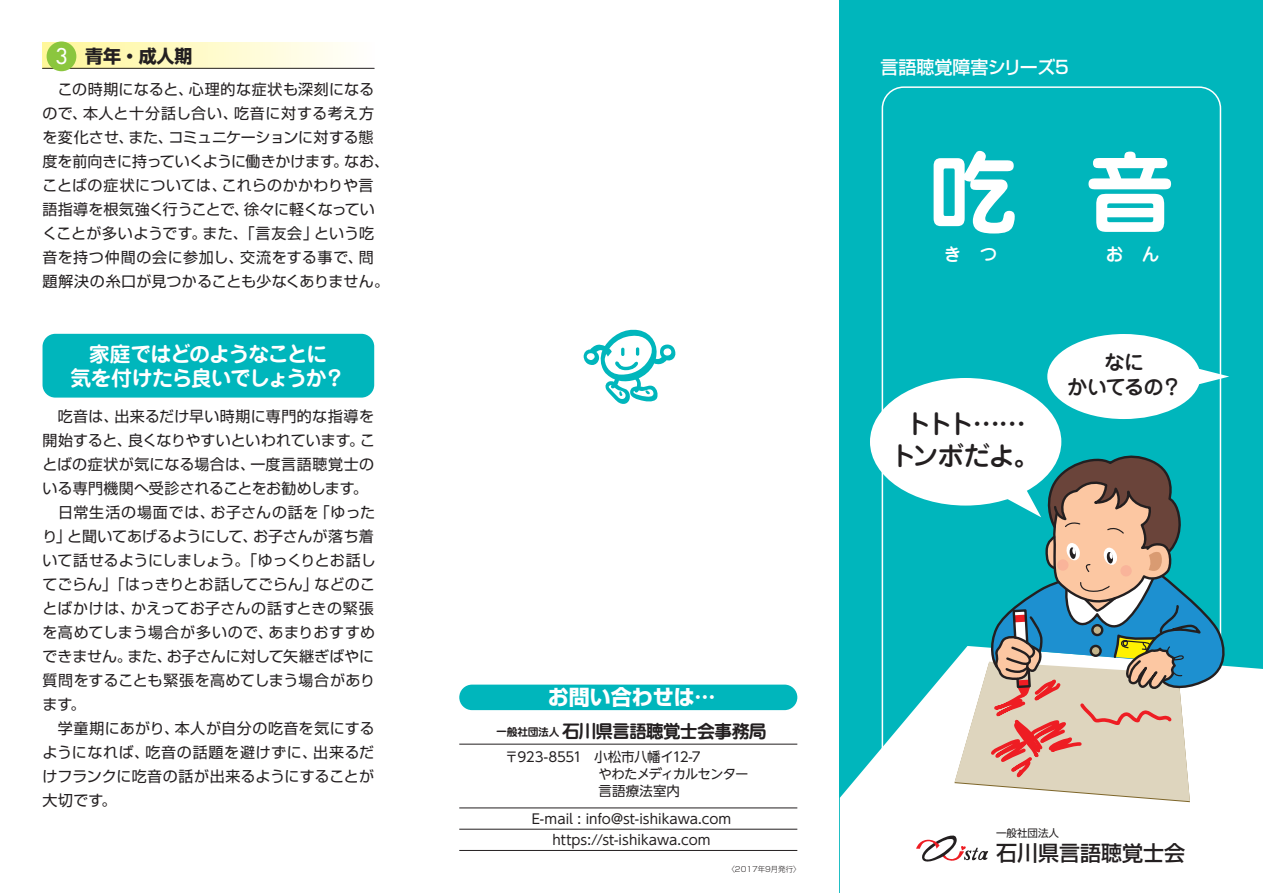
<style>
.page{position:relative;width:1263px;height:893px;background:#fff}
.page>*{position:absolute;margin:0;border:0;box-sizing:border-box;transform-origin:0 0}
.t1{font:700 90px "Jun 501 Pro";color:#fff}
.t2{font:500 27px/32.4px "Jun 34 Pro";letter-spacing:-.14em;color:#231f20;text-align:center}
.t3{font:700 21px/24px "Jun 501 Pro";letter-spacing:-.065em;color:#fff;text-align:center}
.t4{font:700 21px "Shin Go Pro";color:#fff}
.t5{font:500 21px "Shin Go Pro";color:#231f20}
.t6{font:500 21px/25.2px "Jun 34 Pro";letter-spacing:-.075em;color:#231f20;text-align:center}
.t7{font:21px "Futura";color:#fff}
.t8{font:700 18px "Jun 501 Pro";letter-spacing:-.055em;color:#231f20}
.t9{font:500 18px "Shin Go Pro";letter-spacing:-.01em;color:#fff}
.t10{font:700 18px "Shin Go Pro";color:#231f20}
.t11{font:15px/24px "Shin Go Pro";letter-spacing:.01em;color:#231f20}
.t12{font:15px "Shin Go Pro";letter-spacing:-.02em;color:#231f20}
.t13{font:15px/24px "Shin Go Pro";letter-spacing:-.01em;color:#231f20}
.t14{font:15px "Shin Go Pro";letter-spacing:.045em;color:#231f20}
.t15{font:15px "Shin Go Pro";letter-spacing:.03em;color:#231f20}
.t16{font:15px "Shin Go Pro";letter-spacing:-.015em;color:#231f20}
.t17{font:15px "Shin Go Pro";letter-spacing:.055em;color:#231f20}
.t18{font:15px "Shin Go Pro";letter-spacing:.035em;color:#231f20}
.t19{font:15px "Shin Go Pro";letter-spacing:.04em;color:#231f20}
.t20{font:13.5px/21.3px "UD Shin Go NT Pro";letter-spacing:-.005em;color:#231f20;text-align:center}
.t21{font:13.5px/17px "UD Shin Go NT Pro";letter-spacing:-.06em;color:#231f20}
.t22{font:13.5px "UD Shin Go NT Pro";letter-spacing:-.035em;color:#231f20}
.t23{font:700 10.8px "Jun 501 Pro";letter-spacing:-.03em;color:#231f20}
.t24{font:10.5px "Shin Go Pro";color:#231f20}
.t25{font:300 7.5px "Shin Go Pro";color:#231f20}
</style>
<div class="page">
<div style="left:840px;top:0;width:423px;height:893px;background:#00b6bc"></div>
<svg style="left:840px;top:666px;width:423px;height:227px;fill:#fff"></svg>
<div style="left:43px;top:334px;width:331px;height:64px;background:#00b6bc;border-radius:13px"></div>
<svg style="left:1047px;top:334px;width:182px;height:85px"></svg>
<div style="left:43px;top:43px;width:331px;height:25px;background:linear-gradient(to right,#fcf697,#fffffe)"></div>
<hr style="left:43px;top:68px;width:331px;height:1px;background:#231f20">
<div style="left:47px;top:41px;width:29px;height:30px;background:#8bc63e;border-radius:50%"></div>
<div style="left:870px;top:378px;width:191px;height:128px;background:#fff;border-radius:50%"></div>
<svg style="left:584px;top:329px;width:92px;height:75px"></svg>
<div style="left:459px;top:685px;width:338px;height:25px;background:#00b6bc;border-radius:13px"></div>
<hr style="left:459px;top:850px;width:338px;height:1px;background:#231f20">
<hr style="left:459px;top:829px;width:338px;height:1px;background:#231f20">
<hr style="left:459px;top:808px;width:338px;height:1px;background:#231f20">
<hr style="left:459px;top:744px;width:338px;height:1px;background:#231f20">
<svg style="left:867px;top:450px;width:363px;height:426px"></svg>
<h3 class="t7" style="left:56px;top:43px;width:14px">3</h3>
<p class="t10" style="left:85px;top:42px;width:109px">青年・成人期</p>
<p class="t15" style="left:189px;top:77px;width:187px">心理的な症状も深刻になる</p>
<p class="t11" style="left:43px;top:75px;width:152px">　この時期になると、</p>
<p class="t15" style="left:83px;top:101px;width:156px">本人と十分話し合い、</p>
<p class="t14" style="left:234px;top:101px;width:141px">吃音に対する考え方</p>
<p class="t11" style="left:43px;top:99px;width:46px">ので、</p>
<p class="t12" style="left:168px;top:125px;width:207px">コミュニケーションに対する態</p>
<p class="t11" style="left:43px;top:123px;width:92px">を変化させ、</p>
<p class="t11" style="left:128px;top:123px;width:46px">また、</p>
<p class="t13" style="left:222px;top:147px;width:153px;text-indent:-179px">度を前向きに持っていくように働きかけます。<br>これらのかかわりや言</p>
<p class="t11" style="left:344px;top:147px;width:47px">なお、</p>
<p class="t11" style="left:43px;top:171px;width:186px">ことばの症状については、</p>
<p class="t16" style="left:43px;top:197px;width:208px">語指導を根気強く行うことで、</p>
<p class="t12" style="left:244px;top:197px;width:132px">徐々に軽くなってい</p>
<p class="t11" style="left:203px;top:219px;width:117px">また、「言友会」</p>
<p class="t11" style="left:314px;top:219px;width:61px">という吃</p>
<p class="t11" style="left:43px;top:219px;width:165px">くことが多いようです。</p>
<p class="t11" style="left:43px;top:243px;width:348px">音を持つ仲間の会に参加し、<br>題解決の糸口が見つかることも少なくありません。</p>
<p class="t14" style="left:240px;top:245px;width:124px">交流をする事で、</p>
<p class="t11" style="left:359px;top:243px;width:16px">問</p>
<h3 class="t3" style="left:71px;top:340px;width:276px">家庭ではどのようなことに<br>気を付けたら良いでしょうか?</h3>
<p class="t11" style="left:43px;top:403px;width:78px">　吃音は、</p>
<p class="t11" style="left:114px;top:403px;width:261px">出来るだけ早い時期に専門的な指導を</p>
<p class="t11" style="left:43px;top:427px;width:91px">開始すると、</p>
<p class="t11" style="left:128px;top:427px;width:238px">良くなりやすいといわれています。</p>
<p class="t11" style="left:360px;top:427px;width:16px">こ</p>
<p class="t11" style="left:43px;top:451px;width:214px">とばの症状が気になる場合は、</p>
<p class="t11" style="left:43px;top:475px;width:327px">いる専門機関へ受診されることをお勧めします。</p>
<p class="t11" style="left:315px;top:499px;width:62px">「ゆった</p>
<p class="t18" style="left:250px;top:452px;width:125px">一度言語聴覚士の</p>
<p class="t19" style="left:211px;top:500px;width:109px">お子さんの話を</p>
<p class="t17" style="left:43px;top:500px;width:174px">　日常生活の場面では、</p>
<p class="t13" style="left:67px;top:523px;width:192px">と聞いてあげるようにして、</p>
<p class="t11" style="left:253px;top:523px;width:122px">お子さんが落ち着</p>
<p class="t11" style="left:43px;top:523px;width:30px">り」</p>
<p class="t12" style="left:43px;top:548px;width:335px">いて話せるようにしましょう。「ゆっくりとお話し</p>
<p class="t11" style="left:314px;top:571px;width:62px">などのこ</p>
<p class="t11" style="left:131px;top:571px;width:244px;text-indent:-89px">てごらん」「はっきりとお話してごらん」<br>かえってお子さんの話すときの緊張</p>
<p class="t11" style="left:43px;top:595px;width:94px">とばかけは、</p>
<p class="t11" style="left:167px;top:619px;width:209px;text-indent:-124px">を高めてしまう場合が多いので、<br>お子さんに対して矢継ぎばやに</p>
<p class="t11" style="left:269px;top:619px;width:108px">あまりおすすめ</p>
<p class="t11" style="left:43px;top:643px;width:91px">できません。</p>
<p class="t11" style="left:43px;top:667px;width:334px">質問をすることも緊張を高めてしまう場合があり</p>
<p class="t11" style="left:43px;top:691px;width:44px">ます。</p>
<p class="t11" style="left:175px;top:715px;width:201px">本人が自分の吃音を気にする</p>
<p class="t11" style="left:127px;top:643px;width:46px">また、</p>
<p class="t11" style="left:43px;top:715px;width:138px">　学童期にあがり、</p>
<p class="t11" style="left:43px;top:739px;width:333px">ようになれば、<br>けフランクに吃音の話が出来るようにすることが大切です。</p>
<p class="t14" style="left:145px;top:740px;width:173px">吃音の話題を避けずに、</p>
<p class="t11" style="left:313px;top:739px;width:62px">出来るだ</p>
<p class="t9" style="left:880px;top:52px;width:190px">言語聴覚障害シリーズ5</p>
<h1 class="t1" style="left:928px;top:122px;width:249px">吃 音</h1>
<h2 class="t2" style="left:891px;top:404px;width:151px">トトト......トンボだよ。</h2>
<h3 class="t6" style="left:1067px;top:347px;width:117px">なに<br>かいてるの?</h3>
<h3 class="t4" style="left:548px;top:680px;width:169px">お問い合わせは...</h3>
<p class="t8" style="left:562px;top:717px;width:206px">石川県言語聴覚士会事務局</p>
<p class="t23" style="left:496px;top:723px;width:65px">一般社団法人</p>
<p class="t20" style="left:505px;top:746px;width:79px">〒923-8551</p>
<p class="t22" style="left:594px;top:746px;width:108px">小松市八幡イ12-7</p>
<p class="t21" style="left:598px;top:765px;width:152px">やわたメディカルセンター言語療法室内</p>
<p class="t20" style="left:532px;top:807px;width:201px">E-mail : info@st-ishikawa.com https://st-ishikawa.com</p>
<p class="t25" style="left:727px;top:863px;width:75px">〈2017年9月発行〈</p>
<p class="t24" style="left:996px;top:825px;width:64px">一般社団法人</p>
<h3 class="t5" style="left:996px;top:835px;width:190px">石川県言語聴覚士会</h3>
</div>
